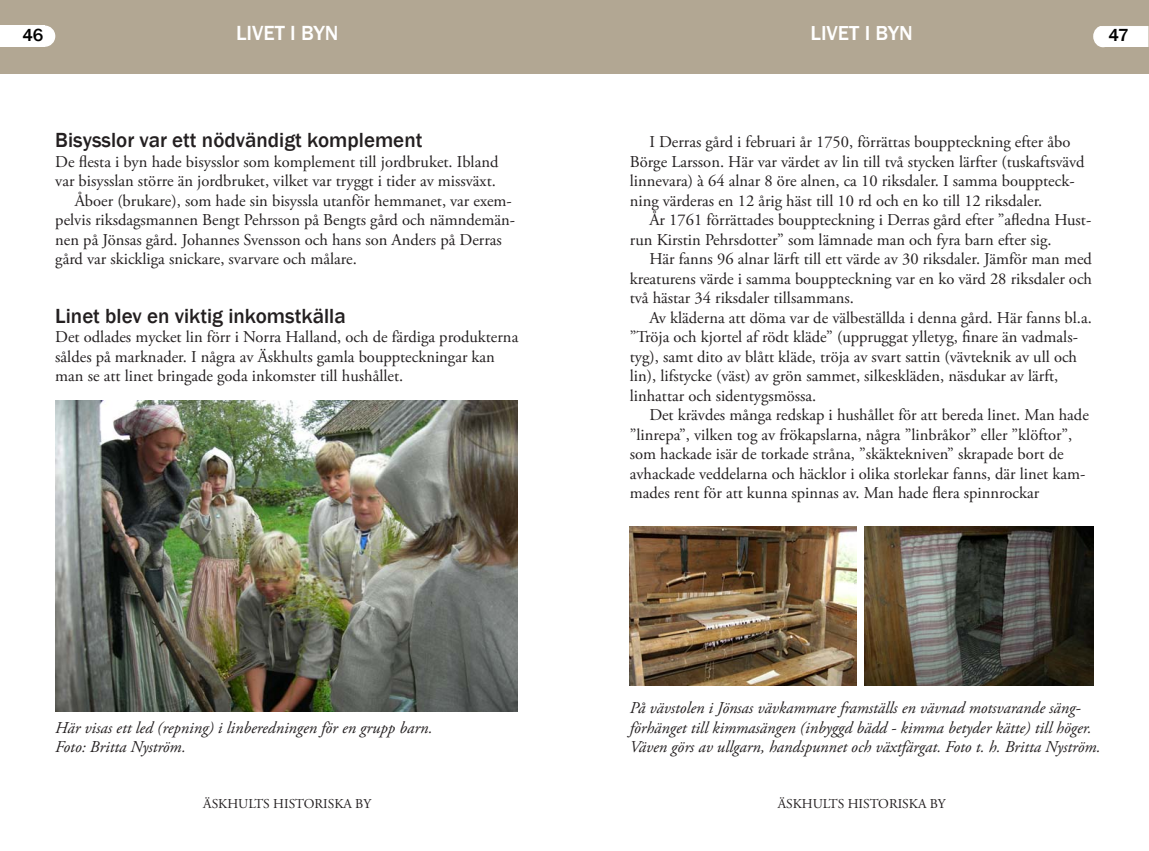
<style>
.page{position:relative;width:1149px;height:851px;background:#fff}
.page>*{position:absolute;margin:0;border:0;box-sizing:border-box;transform-origin:0 0}
.Rubrik_i_Text{font:500 21px "Franklin Gothic";color:#231f20}
.sidorubrik{font:500 21px "Franklin Gothic";color:#fff}
.t1{font:500 18px "Franklin Gothic";color:#000}
.Brödtext_med_indrag{font:16.5px/19.5px "Adobe Garamond Pro";color:#231f20}
.Brödtext{font:16.5px/19.5px "Adobe Garamond Pro";color:#231f20}
.Bildtext_med_radbind{font:italic 16.5px/19.5px "Adobe Garamond Pro";color:#231f20}
.t2{font:13.5px "Adobe Garamond Pro";color:#231f20}
</style>
<div class="page">
<div style="left:0;top:0;width:574px;height:73px;background:#b2a793"></div>
<div style="left:35px;top:26px;width:20px;height:20px;background:#fff;border-radius:50%"></div>
<div style="left:34px;top:26px;width:21px;height:21px;border:2px solid #fff;border-radius:50%"></div>
<div style="left:0;top:26px;width:45px;height:21px;background:#fff"></div>
<div style="left:574px;top:0;width:574px;height:73px;background:#b2a793"></div>
<div style="left:1093px;top:26px;width:18px;height:20px;background:#fff;border-radius:50%"></div>
<div style="left:1092px;top:26px;width:20px;height:21px;border:2px solid #fff;border-radius:50%"></div>
<div style="left:1102px;top:26px;width:46px;height:21px;background:#fff"></div>
<img style="left:55px;top:401px;width:462px;height:310px">
<img style="left:629px;top:527px;width:227px;height:158px">
<img style="left:864px;top:527px;width:229px;height:158px">
<p class="t1" style="left:22px;top:24px;width:23px">46</p>
<p class="sidorubrik" style="left:236px;top:20px;width:104px">LIVET I BYN</p>
<p class="sidorubrik" style="left:810px;top:20px;width:104px">LIVET I BYN</p>
<p class="t1" style="left:1108px;top:24px;width:22px">47</p>
<p class="Rubrik_i_Text" style="left:55px;top:127px;width:368px">Bisysslor var ett nödvändigt komplement</p>
<p class="Brödtext" style="left:55px;top:152px;width:444px">De flesta i byn hade bisysslor som komplement till jordbruket. Ibland var bisysslan större än jordbruket, vilket var tryggt i tider av missväxt.</p>
<p class="Brödtext_med_indrag" style="left:55px;top:191px;width:461px;text-indent:20px">Åboer (brukare), som hade sin bisyssla utanför hemmanet, var exem&shy;pelvis riksdagsmannen Bengt Pehrsson på Bengts gård och nämndemän&shy;nen på Jönsas gård. Johannes Svensson och hans son Anders på Derras gård var skickliga snickare, svarvare och målare.</p>
<p class="Rubrik_i_Text" style="left:55px;top:303px;width:292px">Linet blev en viktig inkomstkälla</p>
<p class="Brödtext" style="left:55px;top:328px;width:464px">Det odlades mycket lin förr i Norra Halland, och de färdiga produkterna såldes på marknader. I några av Äskhults gamla bouppteckningar kan man se att linet bringade goda inkomster till hushållet.</p>
<p class="Brödtext_med_indrag" style="left:629px;top:133px;width:456px;text-indent:20px">I Derras gård i februari år 1750, förrättas bouppteckning efter åbo Börge Larsson. Här var värdet av lin till två stycken lärfter (tuskaftsvävd linnevara) à 64 alnar 8 öre alnen, ca 10 riksdaler. I samma bouppteck&shy;ning värderas en 12 årig häst till 10 rd och en ko till 12 riksdaler.</p>
<p class="Brödtext_med_indrag" style="left:629px;top:211px;width:463px;text-indent:20px">År 1761 förrättades bouppteckning i Derras gård efter ”afledna Hust&shy;run Kirstin Pehrsdotter” som lämnade man och fyra barn efter sig.</p>
<p class="Brödtext_med_indrag" style="left:629px;top:250px;width:463px;text-align:justify;text-indent:20px">Här fanns 96 alnar lärft till ett värde av 30 riksdaler. Jämför man med kreaturens värde i samma bouppteckning var en ko värd 28 riksdaler och två hästar 34 riksdaler tillsammans.</p>
<p class="Brödtext_med_indrag" style="left:629px;top:308px;width:463px;text-indent:20px">Av kläderna att döma var de välbeställda i denna gård. Här fanns bl.a. ”Tröja och kjortel af rödt kläde” (uppruggat ylletyg, finare än vadmals&shy;tyg), samt dito av blått kläde, tröja av svart sattin (vävteknik av ull och lin), lifstycke (väst) av grön sammet, silkeskläden, näsdukar av lärft, linhattar och sidentygsmössa.</p>
<p class="Brödtext_med_indrag" style="left:629px;top:406px;width:460px;text-indent:20px">Det krävdes många redskap i hushållet för att bereda linet. Man hade ”linrepa”, vilken tog av frökapslarna, några ”linbråkor” eller ”klöftor”, som hackade isär de torkade stråna, ”skäktekniven” skrapade bort de avhackade veddelarna och häcklor i olika storlekar fanns, där linet kam&shy;mades rent för att kunna spinnas av. Man hade flera spinnrockar</p>
<p class="Bildtext_med_radbind" style="left:55px;top:718px;width:378px">Här visas ett led (repning) i linberedningen för en grupp barn.</p>
<p class="Bildtext_med_radbind" style="left:55px;top:737px;width:132px">Foto: Britta Nyström.</p>
<p class="t2" style="left:203px;top:795px;width:169px">ÄSKHULTS HISTORISKA BY</p>
<p class="Bildtext_med_radbind" style="left:629px;top:698px;width:472px">På vävstolen i Jönsas vävkammare framställs en vävnad motsvarande säng&shy;förhänget till kimmasängen (inbyggd bädd - kimma betyder kätte) till höger.<br>Väven görs av ullgarn, handspunnet och växtfärgat. Foto t. h. Britta Nyström.</p>
<p class="t2" style="left:777px;top:795px;width:169px">ÄSKHULTS HISTORISKA BY</p>
</div>
